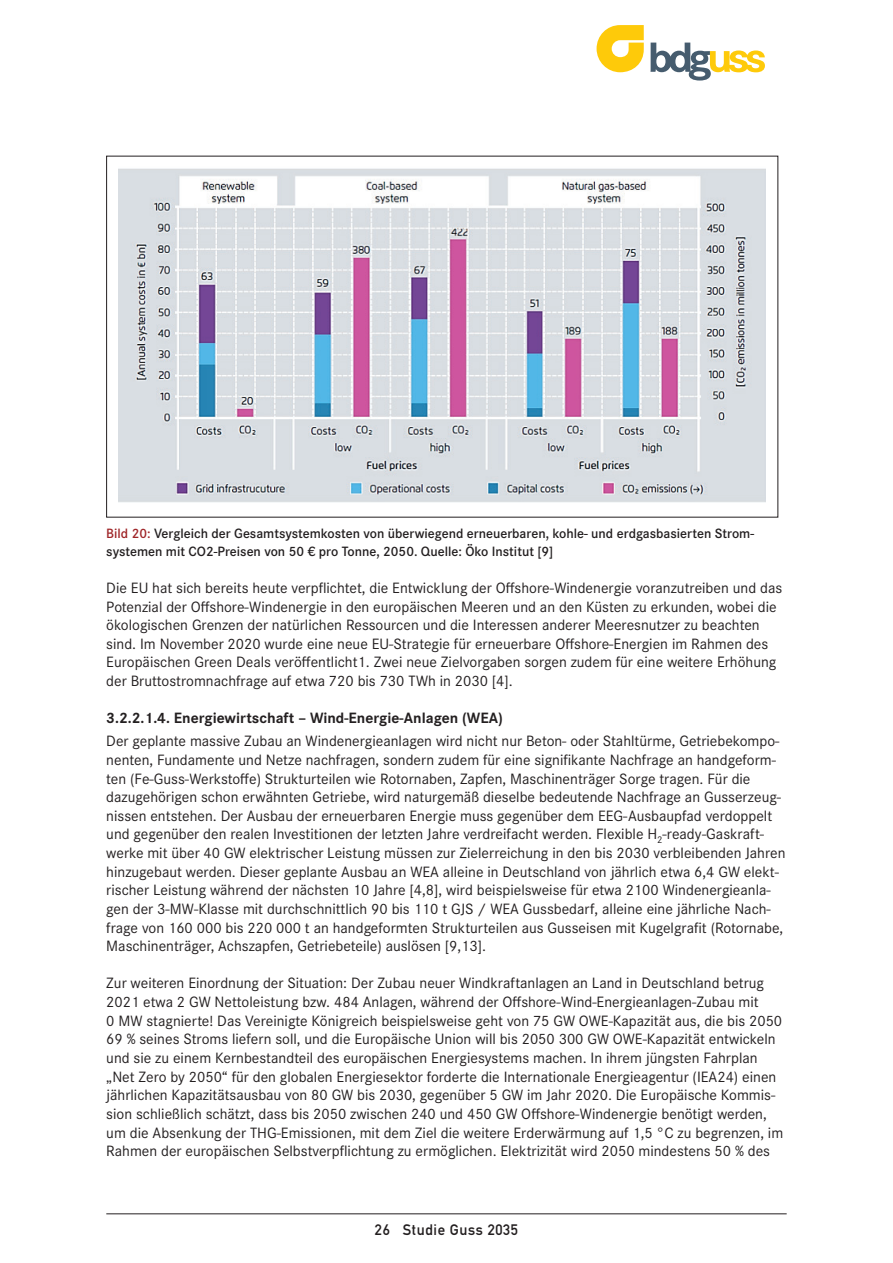
<style>
.page{position:relative;width:893px;height:1263px;background:#fff}
.page>*{position:absolute;margin:0;border:0;box-sizing:border-box;transform-origin:0 0}
.t1{font:15.6px/18.6px "Corporate S";color:#231f20}
.t2{font:700 15.6px "Corporate S";color:#231f20}
.t3{font:15px "DIN Mittelschrift Std";letter-spacing:.04em;color:#231f20}
.t4{font:600 14.1px/18px "Corporate S";color:#231f20}
.s1{color:#9f2528}
</style>
<div class="page">
<hr style="left:106px;top:1213px;width:681px;height:1px;background:#231f20">
<svg style="left:597px;top:25px;width:47px;height:47px"></svg>
<svg style="left:650px;top:43px;width:115px;height:38px"></svg>
<img style="left:119px;top:168px;width:646px;height:335px">
<p class="t4" style="left:106px;top:524px;width:649px"><span class="s1">Bild 20:</span> Vergleich der Gesamtsystemkosten von überwiegend erneuerbaren, kohle- und erdgasbasierten Strom&shy;systemen mit CO2-Preisen von 50 € pro Tonne, 2050. Quelle: Öko Institut [9]</p>
<p class="t1" style="left:106px;top:578px;width:677px">Die EU hat sich bereits heute verpflichtet, die Entwicklung der Offshore-Windenergie voranzutreiben und das Potenzial der Offshore-Windenergie in den europäischen Meeren und an den Küsten zu erkunden, wobei die ökologischen Grenzen der natürlichen Ressourcen und die Interessen anderer Meeresnutzer zu beachten sind. Im November 2020 wurde eine neue EU-Strategie für erneuerbare Offshore-Energien im Rahmen des Europäischen Green Deals veröffentlicht1. Zwei neue Zielvorgaben sorgen zudem für eine weitere Erhöhung der Bruttostromnachfrage auf etwa 720 bis 730 TWh in 2030 [4].</p>
<p class="t2" style="left:106px;top:709px;width:398px">3.2.2.1.4. Energiewirtschaft – Wind-Energie-Anlagen (WEA)</p>
<p class="t1" style="left:106px;top:732px;width:681px">Der geplante massive Zubau an Windenergieanlagen wird nicht nur Beton- oder Stahltürme, Getriebekompo&shy;nenten, Fundamente und Netze nachfragen, sondern zudem für eine signifikante Nachfrage an handgeform&shy;ten (Fe-Guss-Werkstoffe) Strukturteilen wie Rotornaben, Zapfen, Maschinenträger Sorge tragen. Für die dazugehörigen schon erwähnten Getriebe, wird naturgemäß dieselbe bedeutende Nachfrage an Gusserzeug&shy;nissen entstehen. Der Ausbau der erneuerbaren Energie muss gegenüber dem EEG-Ausbaupfad verdoppelt und gegenüber den realen Investitionen der letzten Jahre verdreifacht werden. Flexible H<sub>2</sub>-ready-Gaskraft&shy;werke mit über 40 GW elektrischer Leistung müssen zur Zielerreichung in den bis 2030 verbleibenden Jahren hinzugebaut werden. Dieser geplante Ausbau an WEA alleine in Deutschland von jährlich etwa 6,4 GW elekt&shy;rischer Leistung während der nächsten 10 Jahre [4,8], wird beispielsweise für etwa 2100 Windenergieanla&shy;gen der 3-MW-Klasse mit durchschnittlich 90 bis 110 t GJS / WEA Gussbedarf, alleine eine jährliche Nach&shy;frage von 160 000 bis 220 000 t an handgeformten Strukturteilen aus Gusseisen mit Kugelgrafit (Rotornabe, Maschinenträger, Achszapfen, Getriebeteile) auslösen [9,13].</p>
<p class="t1" style="left:106px;top:974px;width:678px">Zur weiteren Einordnung der Situation: Der Zubau neuer Windkraftanlagen an Land in Deutschland betrug 2021 etwa 2 GW Nettoleistung bzw. 484 Anlagen, während der Offshore-Wind-Energieanlagen-Zubau mit<br>0 MW stagnierte! Das Vereinigte Königreich beispielsweise geht von 75 GW OWE-Kapazität aus, die bis 2050<br>69 % seines Stroms liefern soll, und die Europäische Union will bis 2050 300 GW OWE-Kapazität entwickeln und sie zu einem Kernbestandteil des europäischen Energiesystems machen. In ihrem jüngsten Fahrplan „Net Zero by 2050“ für den globalen Energiesektor forderte die Internationale Energieagentur (IEA24) einen jährlichen Kapazitätsausbau von 80 GW bis 2030, gegenüber 5 GW im Jahr 2020. Die Europäische Kommis&shy;sion schließlich schätzt, dass bis 2050 zwischen 240 und 450 GW Offshore-Windenergie benötigt werden, um die Absenkung der THG-Emissionen, mit dem Ziel die weitere Erderwärmung auf 1,5 °C zu begrenzen, im Rahmen der europäischen Selbstverpflichtung zu ermöglichen. Elektrizität wird 2050 mindestens 50 % des</p>
<p class="t3" style="left:375px;top:1221px;width:145px">26 Studie Guss 2035</p>
</div>
